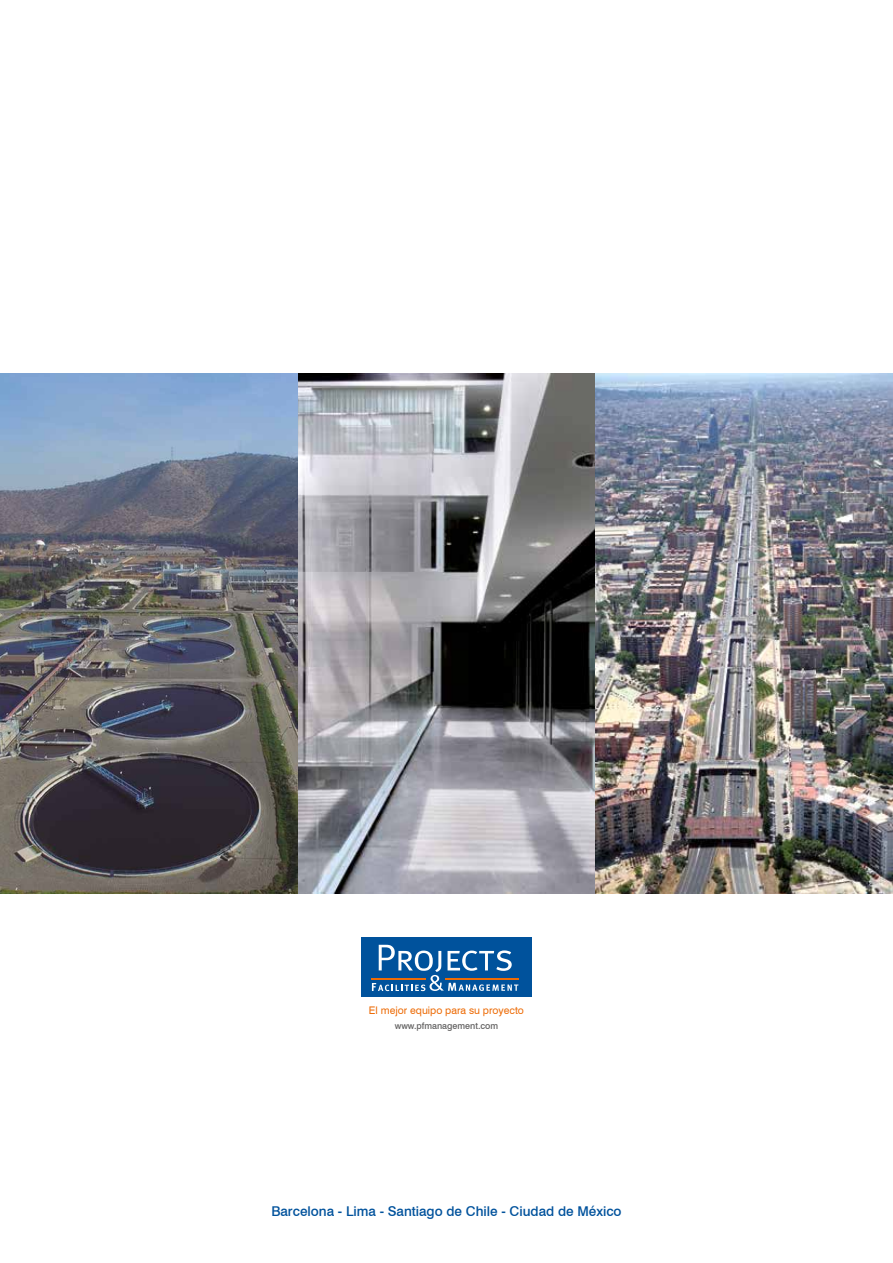
<style>
.page{position:relative;width:893px;height:1263px;background:#fff}
.page>*{position:absolute;margin:0;border:0;box-sizing:border-box;transform-origin:0 0}
.t1{font:500 13.5px "Swiss 721 BT";color:#00529c}
.t2{font:10.5px "Swiss 721 BT";color:#ed6b06}
.t3{font:500 9px "Swiss 721 BT";color:#646363}
</style>
<div class="page">
<img style="left:0;top:373px;width:595px;height:520px">
<img style="left:595px;top:373px;width:298px;height:520px">
<div style="left:361px;top:938px;width:170px;height:59px;background:#00529c"></div>
<hr style="left:371px;top:978px;width:55px;height:1px;background:#ed6b06">
<hr style="left:445px;top:978px;width:74px;height:1px;background:#ed6b06">
<svg style="left:372px;top:945px;width:146px;height:46px"></svg>
<p class="t2" style="left:369px;top:1003px;width:157px">El mejor equipo para su proyecto</p>
<p class="t3" style="left:395px;top:1020px;width:105px">www.pfmanagement.com</p>
<p class="t1" style="left:271px;top:1203px;width:352px">Barcelona - Lima - Santiago de Chile - Ciudad de México</p>
</div>
